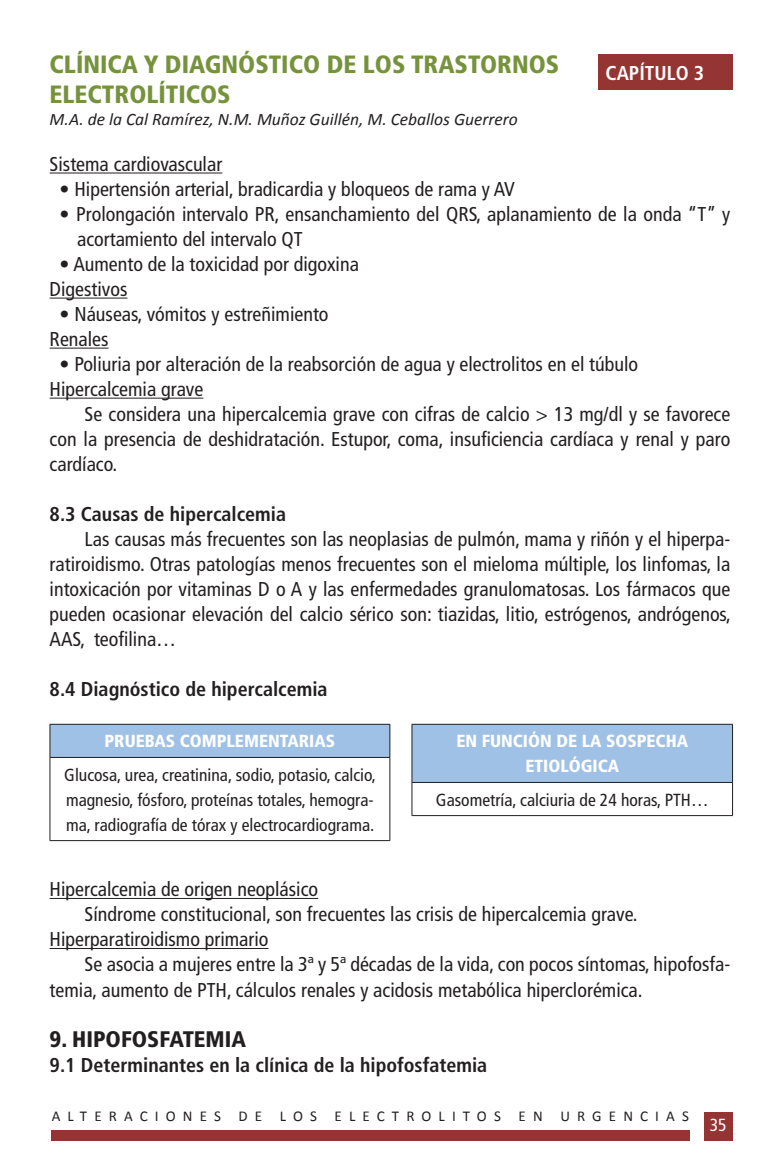
<style>
.page{position:relative;width:780px;height:1170px;background:#fff}
.page>*{position:absolute;margin:0;border:0;box-sizing:border-box;transform-origin:0 0}
.t1{font:900 condensed 25px "Frutiger";color:#76933c}
.t2{font:900 condensed 22.5px "Frutiger LT Std";color:#231f20}
.t3{font:condensed 20px/25px "Frutiger LT Std";color:#231f20}
.t4{font:700 condensed 20px "Frutiger LT Std";color:#231f20}
.t5{font:700 condensed 20px "Frutiger";color:#fff}
.t6{font:condensed 17.5px/25px "Frutiger LT Std";color:#231f20}
.t7{font:italic 17.5px "Calibri";color:#231f20}
.t8{font:900 condensed 17.5px "Frutiger LT Std";color:#fff}
.t9{font:condensed 17.5px "Frutiger LT Std";color:#fff}
.t10{font:15px "Calibri";letter-spacing:.475em;color:#231f20}
</style>
<div class="page">
<div style="left:52px;top:1129px;width:638px;height:11px;background:#943533"></div>
<div style="left:597px;top:55px;width:135px;height:35px;background:#943533"></div>
<div style="left:704px;top:1111px;width:28px;height:29px;background:#943533"></div>
<hr style="left:50px;top:172px;width:172px;height:1px;background:#231f20">
<hr style="left:50px;top:297px;width:77px;height:1px;background:#231f20">
<hr style="left:50px;top:347px;width:58px;height:1px;background:#231f20">
<hr style="left:50px;top:397px;width:153px;height:1px;background:#231f20">
<hr style="left:50px;top:897px;width:268px;height:1px;background:#231f20">
<hr style="left:50px;top:947px;width:218px;height:1px;background:#231f20">
<div style="left:50px;top:724px;width:340px;height:33px;background:#9fc1e5"></div>
<hr style="left:50px;top:723px;width:340px;height:1px;background:#231f20">
<hr style="left:49px;top:724px;width:1px;height:33px;background:#231f20">
<hr style="left:389px;top:724px;width:1px;height:33px;background:#231f20">
<hr style="left:50px;top:757px;width:340px;height:1px;background:#231f20">
<hr style="left:49px;top:757px;width:1px;height:83px;background:#231f20">
<hr style="left:389px;top:757px;width:1px;height:83px;background:#231f20">
<hr style="left:50px;top:840px;width:340px;height:1px;background:#231f20">
<div style="left:412px;top:724px;width:320px;height:58px;background:#9fc1e5"></div>
<hr style="left:411px;top:723px;width:321px;height:1px;background:#231f20">
<hr style="left:411px;top:724px;width:1px;height:58px;background:#231f20">
<hr style="left:732px;top:724px;width:1px;height:58px;background:#231f20">
<hr style="left:411px;top:782px;width:321px;height:1px;background:#231f20">
<hr style="left:411px;top:782px;width:1px;height:33px;background:#231f20">
<hr style="left:732px;top:782px;width:1px;height:33px;background:#231f20">
<hr style="left:411px;top:815px;width:321px;height:1px;background:#231f20">
<p class="t1" style="left:50px;top:50px;width:511px">CLÍNICA Y DIAGNÓSTICO DE LOS TRASTORNOS</p>
<p class="t1" style="left:50px;top:80px;width:182px">ELECTROLÍTICOS</p>
<p class="t7" style="left:50px;top:107px;width:469px">M.A. de la Cal Ramírez, N.M. Muñoz Guillén, M. Ceballos Guerrero</p>
<p class="t5" style="left:605px;top:61px;width:100px">CAPÍTULO 3</p>
<p class="t3" style="left:50px;top:152px;width:174px">Sistema cardiovascular</p>
<p class="t3" style="left:60px;top:177px;width:457px">• Hipertensión arterial, bradicardia y bloqueos de rama y AV</p>
<p class="t3" style="left:77px;top:202px;width:654px;text-indent:-18px">• Prolongación intervalo PR, ensanchamiento del QRS, aplanamiento de la onda “T” y acortamiento del intervalo QT</p>
<p class="t3" style="left:60px;top:252px;width:301px">• Aumento de la toxicidad por digoxina</p>
<p class="t3" style="left:50px;top:277px;width:79px">Digestivos</p>
<p class="t3" style="left:60px;top:302px;width:270px">• Náuseas, vómitos y estreñimiento</p>
<p class="t3" style="left:50px;top:327px;width:60px">Renales</p>
<p class="t3" style="left:60px;top:352px;width:580px">• Poliuria por alteración de la reabsorción de agua y electrolitos en el túbulo</p>
<p class="t3" style="left:50px;top:377px;width:155px">Hipercalcemia grave</p>
<p class="t3" style="left:50px;top:402px;width:682px;text-align:justify;text-indent:35px">Se considera una hipercalcemia grave con cifras de calcio &gt; 13 mg/dl y se favorece con la presencia de deshidratación. Estupor, coma, insuficiencia cardíaca y renal y paro cardíaco.</p>
<p class="t4" style="left:50px;top:502px;width:238px">8.3 Causas de hipercalcemia</p>
<p class="t3" style="left:50px;top:527px;width:683px;text-align:justify;text-indent:35px">Las causas más frecuentes son las neoplasias de pulmón, mama y riñón y el hiperpa&shy;ratiroidismo. Otras patologías menos frecuentes son el mieloma múltiple, los linfomas, la intoxicación por vitaminas D o A y las enfermedades granulomatosas. Los fármacos que pueden ocasionar elevación del calcio sérico son: tiazidas, litio, estrógenos, andrógenos, AAS, teofilina…</p>
<p class="t4" style="left:50px;top:677px;width:279px">8.4 Diagnóstico de hipercalcemia</p>
<p class="t8" style="left:105px;top:730px;width:232px">PRUEBAS COMPLEMENTARIAS</p>
<p class="t6" style="left:64px;top:762px;width:313px">Glucosa, urea, creatinina, sodio, potasio, calcio, magnesio, fósforo, proteínas totales, hemogra&shy;ma, radiografía de tórax y electrocardiograma.</p>
<p class="t8" style="left:456px;top:730px;width:233px">EN FUNCIÓN DE LA SOSPECHA</p>
<p class="t8" style="left:525px;top:755px;width:95px">ETIOLÓGICA</p>
<p class="t6" style="left:436px;top:787px;width:274px">Gasometría, calciuria de 24 horas, PTH…</p>
<p class="t3" style="left:50px;top:877px;width:270px">Hipercalcemia de origen neoplásico</p>
<p class="t3" style="left:85px;top:902px;width:554px">Síndrome constitucional, son frecuentes las crisis de hipercalcemia grave.</p>
<p class="t3" style="left:50px;top:927px;width:220px">Hiperparatiroidismo primario</p>
<p class="t3" style="left:50px;top:952px;width:682px;text-indent:35px">Se asocia a mujeres entre la 3ª y 5ª décadas de la vida, con pocos síntomas, hipofosfa&shy;temia, aumento de PTH, cálculos renales y acidosis metabólica hiperclorémica.</p>
<p class="t2" style="left:50px;top:1025px;width:198px">9. HIPOFOSFATEMIA</p>
<p class="t4" style="left:50px;top:1052px;width:439px">9.1 Determinantes en la clínica de la hipofosfatemia</p>
<p class="t10" style="left:52px;top:1106px;width:638px">ALTERACIONES DE LOS ELECTROLITOS EN URGENCIAS</p>
<p class="t9" style="left:709px;top:1114px;width:18px">35</p>
</div>
